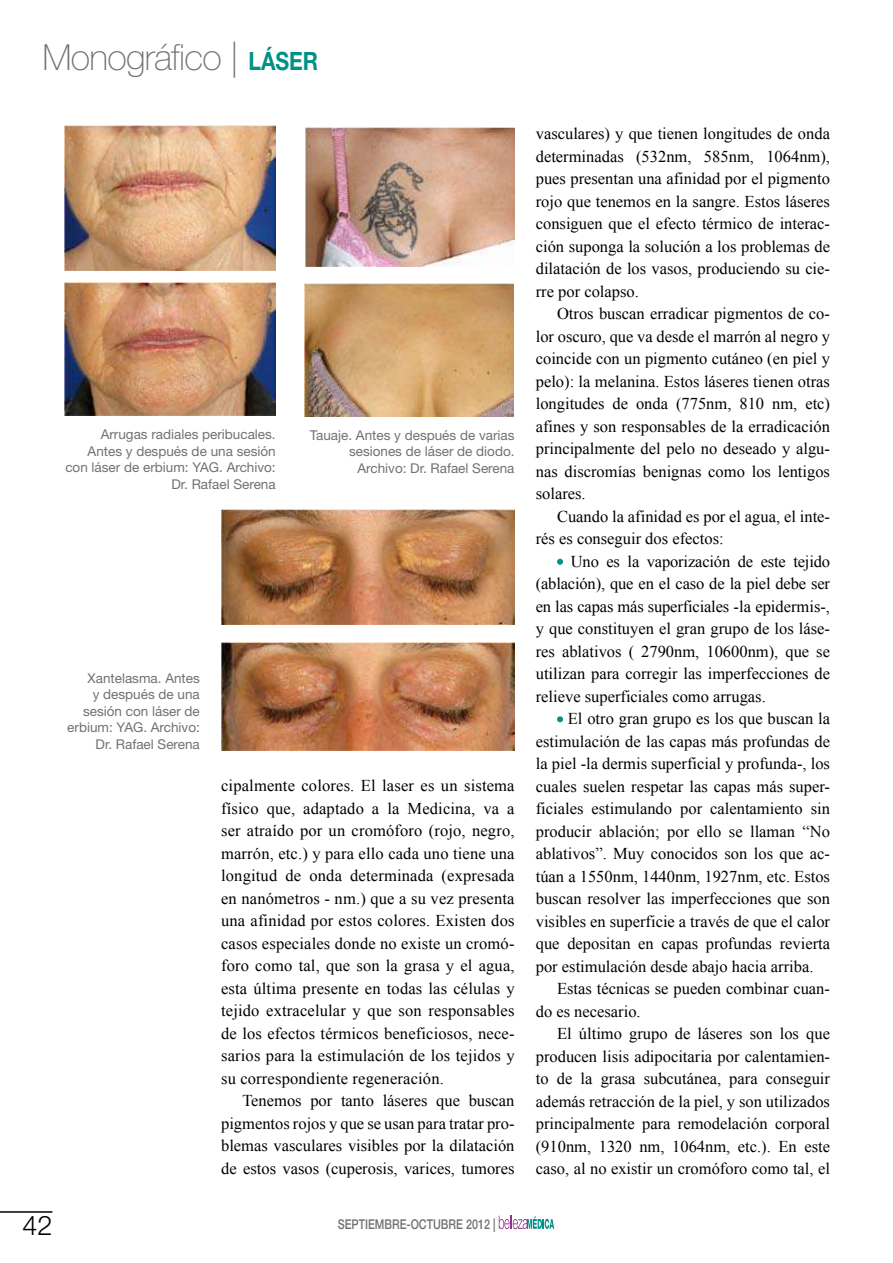
<style>
.page{position:relative;width:893px;height:1263px;background:#fff}
.page>*{position:absolute;margin:0;border:0;box-sizing:border-box;transform-origin:0 0}
.t1{font:100 36px "Helvetica Neue LT Std";letter-spacing:-.02em;color:#707173}
.t2{font:300 27px "Helvetica Neue LT Std";color:#000}
.t3{font:16.5px/22.5px "Times New Roman";color:#000;text-align:justify}
.t4{font:13.5px/16.5px "Helvetica Neue LT Std";color:#707173;text-align:right}
.t5{font:500 13.5px "Helvetica Neue LT Std";color:#707173;scale:.8 1}
.s1{font-weight:700;font-size:25.2px;color:#009187}
</style>
<div class="page">
<svg style="left:499px;top:1215px;width:55px;height:14px"></svg>
<hr style="left:0;top:1211px;width:52px;height:2px;background:#000">
<svg style="left:557px;top:559px;width:6px;height:6px"></svg>
<svg style="left:557px;top:716px;width:6px;height:6px"></svg>
<img style="left:221px;top:509px;width:293px;height:115px">
<img style="left:221px;top:643px;width:293px;height:108px">
<img style="left:64px;top:125px;width:211px;height:145px">
<img style="left:64px;top:282px;width:211px;height:134px">
<img style="left:305px;top:127px;width:209px;height:140px">
<img style="left:305px;top:283px;width:208px;height:134px">
<h1 class="t1" style="left:43px;top:36px;width:277px">Monográfico | <span class="s1">LÁSER</span></h1>
<p class="t4" style="left:65px;top:426px;width:212px">Arrugas radiales peribucales.<br>Antes y después de una sesión con láser de erbium: YAG. Archivo:<br>Dr. Rafael Serena</p>
<p class="t4" style="left:310px;top:427px;width:206px">Tauaje. Antes y después de varias sesiones de láser de diodo.<br>Archivo: Dr. Rafael Serena</p>
<p class="t4" style="left:67px;top:669px;width:134px">Xantelasma. Antes<br>y después de una sesión con láser de erbium: YAG. Archivo:<br>Dr. Rafael Serena</p>
<p class="t3" style="left:221px;top:774px;width:295px">cipalmente colores. El laser es un sistema físico que, adaptado a la Medicina, va a ser atraído por un cromóforo (rojo, negro, marrón, etc.) y para ello cada uno tiene una longitud de onda determinada (expresada en nanómetros - nm.) que a su vez presenta una afinidad por estos colores. Existen dos casos especiales donde no existe un cromó&shy;foro como tal, que son la grasa y el agua, esta última presente en todas las células y tejido extracelular y que son responsables de los efectos térmicos beneficiosos, nece&shy;sarios para la estimulación de los tejidos y su correspondiente regeneración.</p>
<p class="t3" style="left:221px;top:1089px;width:295px;text-indent:21px">Tenemos por tanto láseres que buscan pigmentos rojos y que se usan para tratar pro&shy;blemas vasculares visibles por la dilatación de estos vasos (cuperosis, varices, tumores</p>
<h2 class="t2" style="left:22px;top:1209px;width:32px">42</h2>
<p class="t5" style="left:338px;top:1216px;width:199px">SEPTIEMBRE-OCTUBRE 2012 |</p>
<p class="t3" style="left:536px;top:122px;width:296px">vasculares) y que tienen longitudes de onda determinadas (532nm, 585nm, 1064nm), pues presentan una afinidad por el pigmento rojo que tenemos en la sangre. Estos láseres consiguen que el efecto térmico de interac&shy;ción suponga la solución a los problemas de dilatación de los vasos, produciendo su cie&shy;rre por colapso.</p>
<p class="t3" style="left:536px;top:302px;width:296px;text-indent:21px">Otros buscan erradicar pigmentos de co&shy;lor oscuro, que va desde el marrón al negro y coincide con un pigmento cutáneo (en piel y pelo): la melanina. Estos láseres tienen otras longitudes de onda (775nm, 810 nm, etc) afines y son responsables de la erradicación principalmente del pelo no deseado y algu&shy;nas discromías benignas como los lentigos solares.</p>
<p class="t3" style="left:536px;top:504px;width:296px;text-indent:21px">Cuando la afinidad es por el agua, el inte&shy;rés es conseguir dos efectos:</p>
<p class="t3" style="left:536px;top:549px;width:296px;text-indent:35px">Uno es la vaporización de este tejido (ablación), que en el caso de la piel debe ser en las capas más superficiales -la epidermis-, y que constituyen el gran grupo de los láse&shy;res ablativos ( 2790nm, 10600nm), que se utilizan para corregir las imperfecciones de relieve superficiales como arrugas.</p>
<p class="t3" style="left:536px;top:707px;width:296px;text-indent:32px">El otro gran grupo es los que buscan la estimulación de las capas más profundas de la piel -la dermis superficial y profunda-, los cuales suelen respetar las capas más super&shy;ficiales estimulando por calentamiento sin producir ablación; por ello se llaman “No ablativos”. Muy conocidos son los que ac&shy;túan a 1550nm, 1440nm, 1927nm, etc. Estos buscan resolver las imperfecciones que son visibles en superficie a través de que el calor que depositan en capas profundas revierta por estimulación desde abajo hacia arriba.</p>
<p class="t3" style="left:536px;top:977px;width:296px;text-indent:21px">Estas técnicas se pueden combinar cuan&shy;do es necesario.</p>
<p class="t3" style="left:536px;top:1022px;width:296px;text-indent:21px">El último grupo de láseres son los que producen lisis adipocitaria por calentamien&shy;to de la grasa subcutánea, para conseguir además retracción de la piel, y son utilizados principalmente para remodelación corporal (910nm, 1320 nm, 1064nm, etc.). En este caso, al no existir un cromóforo como tal, el</p>
</div>
